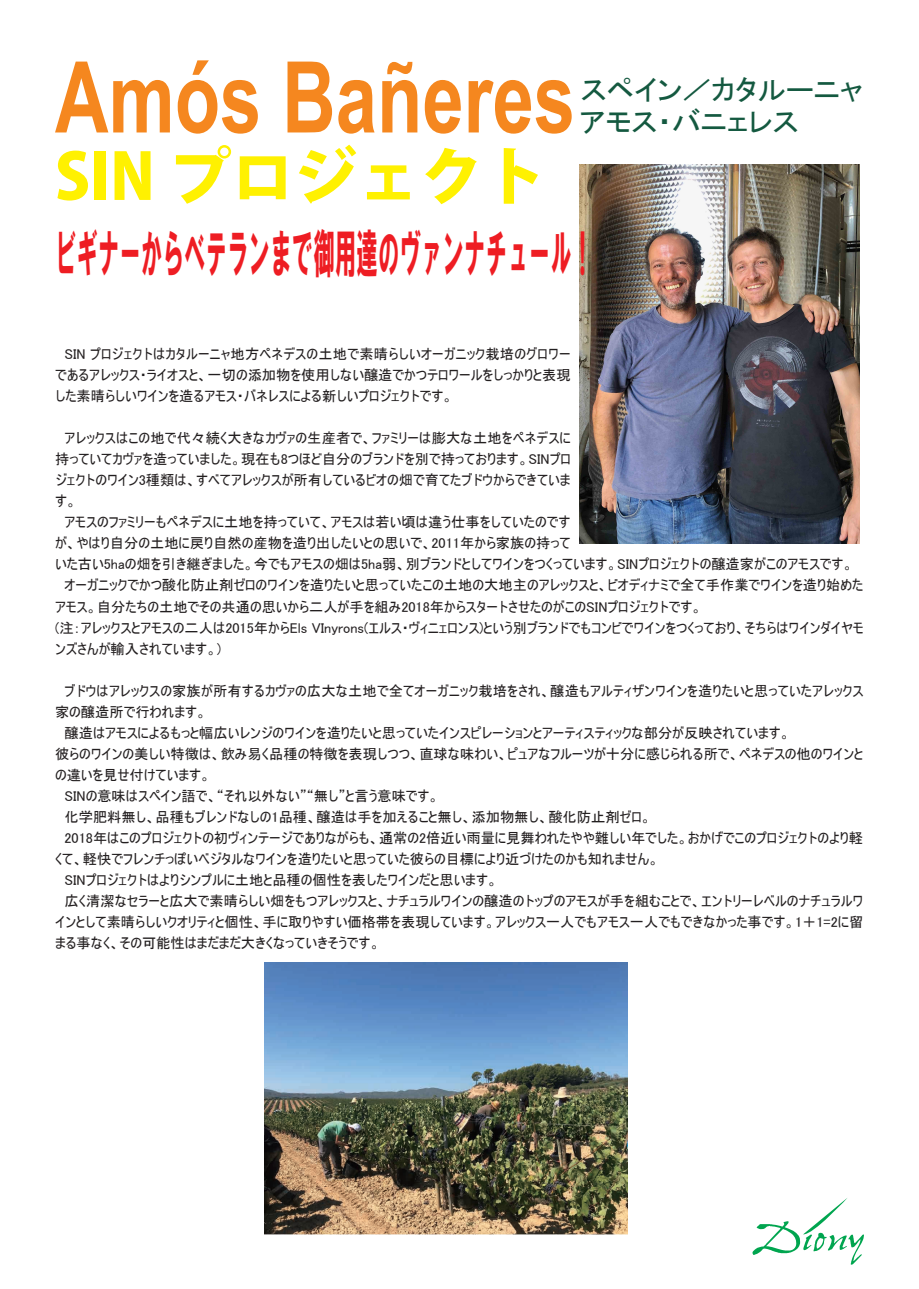
<style>
.page{position:relative;width:919px;height:1289px;background:#fff}
.page>*{position:absolute;margin:0;border:0;box-sizing:border-box;transform-origin:0 0}
.t1{font:700 99px "Arial";color:#f5871f;scale:.75 1}
.t2{font:800 63px "Koz Go Pro";color:#fff101}
.t3{font:52.5px "HG Soei Kakugothic UB";color:#ee1d23;scale:.41 1}
.t4{font:28.8px/32.8px "JK P Gothic";color:#145940}
.t5{font:14.25px/21px "MS UI Gothic";color:#231f20}
</style>
<div class="page">
<img style="left:265px;top:962px;width:363px;height:272px">
<svg style="left:752px;top:1198px;width:112px;height:66px"></svg>
<img style="left:579px;top:165px;width:280px;height:378px">
<h1 class="t1" style="left:55px;top:28px;width:695px">Amós Bañeres</h1>
<h2 class="t2" style="left:55px;top:136px;width:493px">SIN プロジェクト</h2>
<h3 class="t4" style="left:579px;top:73px;width:285px">スペイン／カタルーニャアモス・バニェレス</h3>
<h3 class="t3" style="left:55px;top:226px;width:1314px">ビギナーからベテランまで御用達のヴァンナチュール！</h3>
<p class="t5" style="left:55px;top:344px;width:517px;text-align:justify">　SIN プロジェクトはカタルーニャ地方ペネデスの土地で素晴らしいオーガニック栽培のグロワーであるアレックス・ライオスと、一切の添加物を使用しない醸造でかつテロワールをしっかりと表現した素晴らしいワインを造るアモス・バネレスによる新しいプロジェクトです。</p>
<p class="t5" style="left:55px;top:428px;width:809px">　アレックスはこの地で代々続く大きなカヴァの生産者で、ファミリーは膨大な土地をペネデスに<br>持っていてカヴァを造っていました。現在も8つほど自分のブランドを別で持っております。SINプロ<br>ジェクトのワイン3種類は、すべてアレックスが所有しているビオの畑で育てたブドウからできていま<br>す。<br>　アモスのファミリーもペネデスに土地を持っていて、アモスは若い頃は違う仕事をしていたのです<br>が、やはり自分の土地に戻り自然の産物を造り出したいとの思いで、2011年から家族の持って<br>いた古い5haの畑を引き継ぎました。今でもアモスの畑は5ha弱、別ブランドとしてワインをつくっています。SINプロジェクトの醸造家がこのアモスです。　オーガニックでかつ酸化防止剤ゼロのワインを造りたいと思っていたこの土地の大地主のアレックスと、ビオディナミで全て手作業でワインを造り始めたアモス。自分たちの土地でその共通の思いから二人が手を組み2018年からスタートさせたのがこのSINプロジェクトです。<br>(注：アレックスとアモスの二人は2015年からEls VInyrons(エルス・ヴィニェロンス)という別ブランドでもコンビでワインをつくっており、そちらはワインダイヤモンズさんが輸入されています。)</p>
<p class="t5" style="left:55px;top:680px;width:809px">　ブドウはアレックスの家族が所有するカヴァの広大な土地で全てオーガニック栽培をされ、醸造もアルティザンワインを造りたいと思っていたアレックス家の醸造所で行われます。<br>　醸造はアモスによるもっと幅広いレンジのワインを造りたいと思っていたインスピレーションとアーティスティックな部分が反映されています。<br>彼らのワインの美しい特徴は、飲み易く品種の特徴を表現しつつ、直球な味わい、ピュアなフルーツが十分に感じられる所で、ペネデスの他のワインとの違いを見せ付けています。<br>　SINの意味はスペイン語で、“それ以外ない”“無し”と言う意味です。　<br>　化学肥料無し、品種もブレンドなしの1品種、醸造は手を加えること無し、添加物無し、酸化防止剤ゼロ。<br>　2018年はこのプロジェクトの初ヴィンテージでありながらも、通常の2倍近い雨量に見舞われたやや難しい年でした。おかげでこのプロジェクトのより軽くて、軽快でフレンチっぽいベジタルなワインを造りたいと思っていた彼らの目標により近づけたのかも知れません。<br>　SINプロジェクトはよりシンプルに土地と品種の個性を表したワインだと思います。<br>　広く清潔なセラーと広大で素晴らしい畑をもつアレックスと、ナチュラルワインの醸造のトップのアモスが手を組むことで、エントリーレベルのナチュラルワインとして素晴らしいクオリティと個性、手に取りやすい価格帯を表現しています。アレックス一人でもアモス一人でもできなかった事です。1＋1=2に留まる事なく、その可能性はまだまだ大きくなっていきそうです。</p>
</div>
